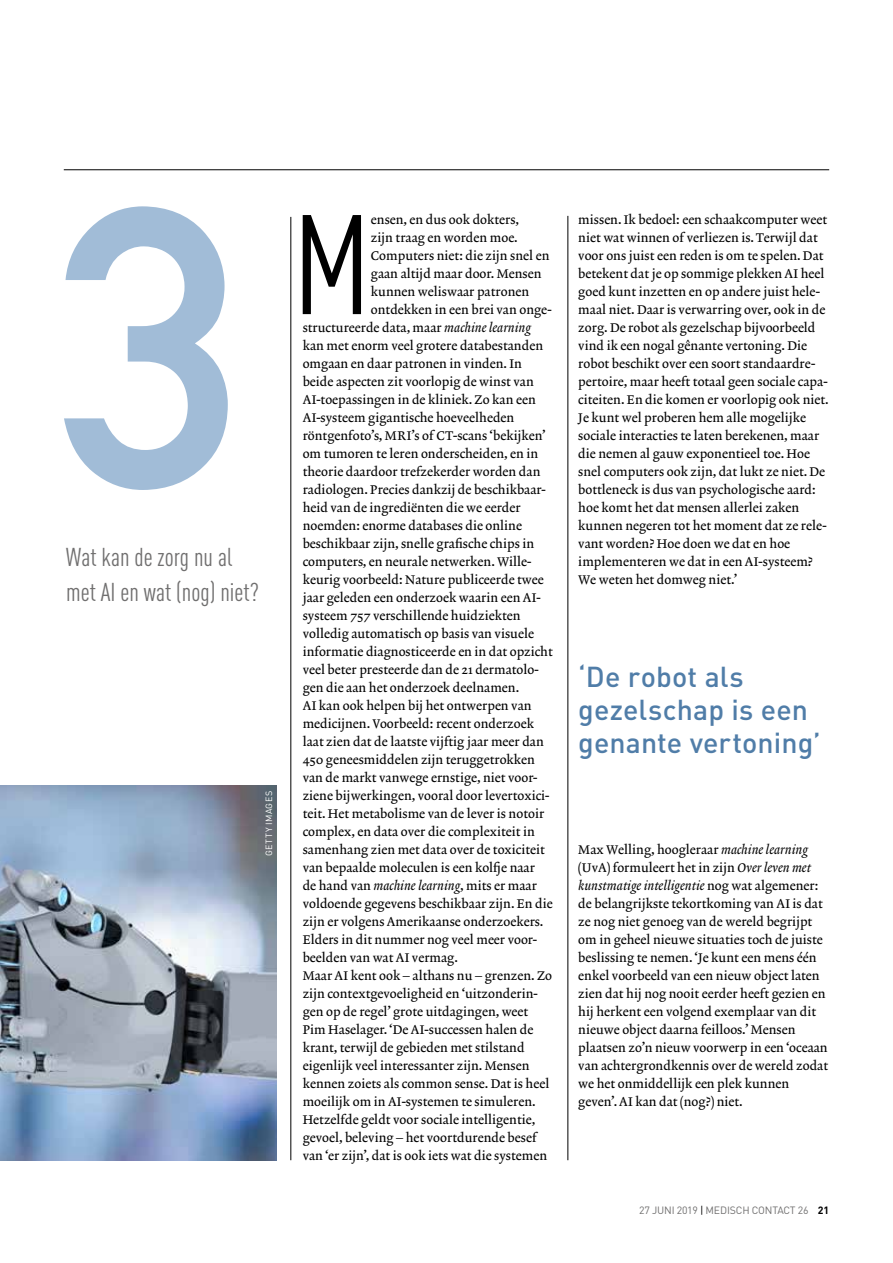
<style>
.page{position:relative;width:893px;height:1263px;background:#fff}
.page>*{position:absolute;margin:0;border:0;box-sizing:border-box;transform-origin:0 0}
.t1{font:700 391.95px "DIN Alternate";color:#a1bcd7}
.t2{font:condensed 139.2px "DINOT";color:#000}
.t3{font:500 28.5px/33px "DINOT";letter-spacing:.005em;color:#507da8}
.t4{font:condensed 25.5px/34.5px "DINOT";color:#706f6f}
.t5{font:12.75px/18px "Lexicon No 2 Roman A";color:#000}
.t6{font:12.75px "Lexicon No 2 Italic A";color:#000}
.t7{font:10.5px "DINOT";letter-spacing:-.015em;color:#706f6f}
.t8{font:9px "DINOT";letter-spacing:.06em;color:#fff}
.s1{font-family:"Lexicon No 2 Italic A"}
.s2{font-family:"Lexicon No 2 Roman A"}
.s3{color:#000}
.s4{font-weight:700;color:#000}
</style>
<div class="page">
<hr style="left:64px;top:169px;width:765px;height:1px;background:#000">
<hr style="left:291px;top:217px;width:1px;height:943px;background:#000">
<hr style="left:568px;top:216px;width:1px;height:944px;background:#000">
<img style="left:0;top:785px;width:276px;height:376px">
<h1 class="t1" style="left:59px;top:51px;width:190px">3</h1>
<h2 class="t2" style="left:293px;top:184px;width:79px">M</h2>
<p class="t5" style="left:371px;top:211px;width:150px">ensen, en dus ook dokters,</p>
<p class="t5" style="left:371px;top:229px;width:148px">zijn traag en worden moe.</p>
<p class="t5" style="left:371px;top:247px;width:180px">Computers niet: die zijn snel en</p>
<p class="t5" style="left:371px;top:265px;width:172px">gaan altijd maar door. Mensen</p>
<p class="t5" style="left:371px;top:283px;width:160px">kunnen weliswaar patronen</p>
<p class="t5" style="left:371px;top:301px;width:182px">ontdekken in een brei van onge-</p>
<p class="t5" style="left:303px;top:319px;width:230px">structureerde data, maar <span class="s1">machine learning</span></p>
<p class="t5" style="left:303px;top:337px;width:242px">kan met enorm veel grotere databestanden</p>
<p class="t5" style="left:303px;top:355px;width:221px">omgaan en daar patronen in vinden. In</p>
<p class="t5" style="left:303px;top:373px;width:233px">beide aspecten zit voorlopig de winst van</p>
<p class="t5" style="left:303px;top:391px;width:235px">AI-toepassingen in de kliniek. Zo kan een</p>
<p class="t5" style="left:303px;top:409px;width:213px">AI-systeem gigantische hoeveelheden</p>
<p class="t5" style="left:303px;top:427px;width:245px">röntgenfoto’s, MRI’s of CT-scans ‘bekijken’</p>
<p class="t5" style="left:303px;top:445px;width:237px">om tumoren te leren onderscheiden, en in</p>
<p class="t5" style="left:303px;top:463px;width:239px">theorie daardoor trefzekerder worden dan</p>
<p class="t5" style="left:303px;top:481px;width:245px">radiologen. Precies dankzij de beschikbaar-</p>
<p class="t5" style="left:303px;top:499px;width:219px">heid van de ingrediënten die we eerder</p>
<p class="t5" style="left:303px;top:517px;width:221px">noemden: enorme databases die online</p>
<p class="t5" style="left:303px;top:535px;width:233px">beschikbaar zijn, snelle grafische chips in</p>
<p class="t5" style="left:303px;top:553px;width:230px">computers, en neurale netwerken. Wille-</p>
<p class="t5" style="left:303px;top:571px;width:243px">keurig voorbeeld: Nature publiceerde twee</p>
<p class="t5" style="left:303px;top:589px;width:239px">jaar geleden een onderzoek waarin een AI-</p>
<p class="t5" style="left:303px;top:607px;width:219px">systeem 757 verschillende huidziekten</p>
<p class="t5" style="left:303px;top:625px;width:233px">volledig automatisch op basis van visuele</p>
<p class="t5" style="left:303px;top:643px;width:252px">informatie diagnosticeerde en in dat opzicht</p>
<p class="t5" style="left:303px;top:661px;width:238px">veel beter presteerde dan de 21 dermatolo-</p>
<p class="t5" style="left:303px;top:679px;width:218px">gen die aan het onderzoek deelnamen.</p>
<p class="t5" style="left:303px;top:697px;width:230px">AI kan ook helpen bij het ontwerpen van</p>
<p class="t5" style="left:303px;top:715px;width:233px">medicijnen. Voorbeeld: recent onderzoek</p>
<p class="t5" style="left:303px;top:733px;width:243px">laat zien dat de laatste vijftig jaar meer dan</p>
<p class="t5" style="left:303px;top:751px;width:234px">450 geneesmiddelen zijn teruggetrokken</p>
<p class="t5" style="left:303px;top:769px;width:236px">van de markt vanwege ernstige, niet voor-</p>
<p class="t5" style="left:303px;top:787px;width:248px">ziene bijwerkingen, vooral door levertoxici-</p>
<p class="t5" style="left:303px;top:805px;width:243px">teit. Het metabolisme van de lever is notoir</p>
<p class="t5" style="left:303px;top:823px;width:234px">complex, en data over die complexiteit in</p>
<p class="t5" style="left:303px;top:841px;width:244px">samenhang zien met data over de toxiciteit</p>
<p class="t5" style="left:303px;top:859px;width:234px">van bepaalde moleculen is een kolfje naar</p>
<p class="t5" style="left:303px;top:877px;width:236px">de hand van <span class="s1">machine learning</span>, mits er maar</p>
<p class="t5" style="left:303px;top:895px;width:252px">voldoende gegevens beschikbaar zijn. En die</p>
<p class="t5" style="left:303px;top:913px;width:242px">zijn er volgens Amerikaanse onderzoekers.</p>
<p class="t5" style="left:303px;top:931px;width:236px">Elders in dit nummer nog veel meer voor-</p>
<p class="t5" style="left:303px;top:949px;width:157px">beelden van wat AI vermag.</p>
<p class="t5" style="left:303px;top:967px;width:251px">Maar AI kent ook – althans nu – grenzen. Zo</p>
<p class="t5" style="left:303px;top:985px;width:237px">zijn contextgevoeligheid en ‘uitzonderin-</p>
<p class="t5" style="left:303px;top:1003px;width:227px">gen op de regel’ grote uitdagingen, weet</p>
<p class="t5" style="left:303px;top:1021px;width:232px">Pim Haselager. ‘De AI-successen halen de</p>
<p class="t5" style="left:303px;top:1039px;width:223px">krant, terwijl de gebieden met stilstand</p>
<p class="t5" style="left:303px;top:1057px;width:228px">eigenlijk veel interessanter zijn. Mensen</p>
<p class="t5" style="left:303px;top:1075px;width:248px">kennen zoiets als common sense. Dat is heel</p>
<p class="t5" style="left:303px;top:1093px;width:235px">moeilijk om in AI-systemen te simuleren.</p>
<p class="t5" style="left:303px;top:1111px;width:234px">Hetzelfde geldt voor sociale intelligentie,</p>
<p class="t5" style="left:303px;top:1129px;width:235px">gevoel, beleving – het voortdurende besef</p>
<p class="t5" style="left:303px;top:1147px;width:246px">van ‘er zijn’, dat is ook iets wat die systemen</p>
<h3 class="t4" style="left:66px;top:540px;width:194px">Wat kan de zorg nu al met AI en wat (nog) niet?</h3>
<p class="t8" style="left:263px;top:856px;width:66px;rotate:-90deg">GETTY IMAGES</p>
<p class="t5" style="left:578px;top:211px;width:252px">missen. Ik bedoel: een schaakcomputer weet niet wat winnen of verliezen is. Terwijl dat voor ons juist een reden is om te spelen. Dat betekent dat je op sommige plekken AI heel goed kunt inzetten en op andere juist hele&shy;maal niet. Daar is verwarring over, ook in de zorg. De robot als gezelschap bijvoorbeeld vind ik een nogal gênante vertoning. Die robot beschikt over een soort standaardre&shy;pertoire, maar heeft totaal geen sociale capa&shy;citeiten. En die komen er voorlopig ook niet.<br>Je kunt wel proberen hem alle mogelijke sociale interacties te laten berekenen, maar die nemen al gauw exponentieel toe. Hoe snel computers ook zijn, dat lukt ze niet. De bottleneck is dus van psychologische aard: hoe komt het dat mensen allerlei zaken kunnen negeren tot het moment dat ze rele&shy;vant worden? Hoe doen we dat en hoe implementeren we dat in een AI-systeem?<br>We weten het domweg niet.’</p>
<h3 class="t3" style="left:578px;top:660px;width:244px">‘De robot als gezelschap is een genante vertoning’</h3>
<p class="t5" style="left:578px;top:842px;width:234px">Max Welling, hoogleraar <span class="s1">machine learning </span>(UvA) formuleert het in zijn <span class="s1">Over leven met</span></p>
<p class="t6" style="left:578px;top:878px;width:241px">kunstmatige intelligentie <span class="s2">nog wat algemener:</span></p>
<p class="t5" style="left:578px;top:896px;width:251px">de belangrijkste tekortkoming van AI is dat ze nog niet genoeg van de wereld begrijpt om in geheel nieuwe situaties toch de juiste beslissing te nemen. ‘Je kunt een mens één enkel voorbeeld van een nieuw object laten zien dat hij nog nooit eerder heeft gezien en hij herkent een volgend exemplaar van dit nieuwe object daarna feilloos.’ Mensen plaatsen zo’n nieuw voorwerp in een ‘oceaan van achtergrondkennis over de wereld zodat we het onmiddellijk een plek kunnen geven’. AI kan dat (nog?) niet.</p>
<p class="t7" style="left:639px;top:1203px;width:192px">27 JUNI 2019 <span class="s3">|</span> MEDISCH CONTACT 26 <span class="s4">21</span></p>
</div>
